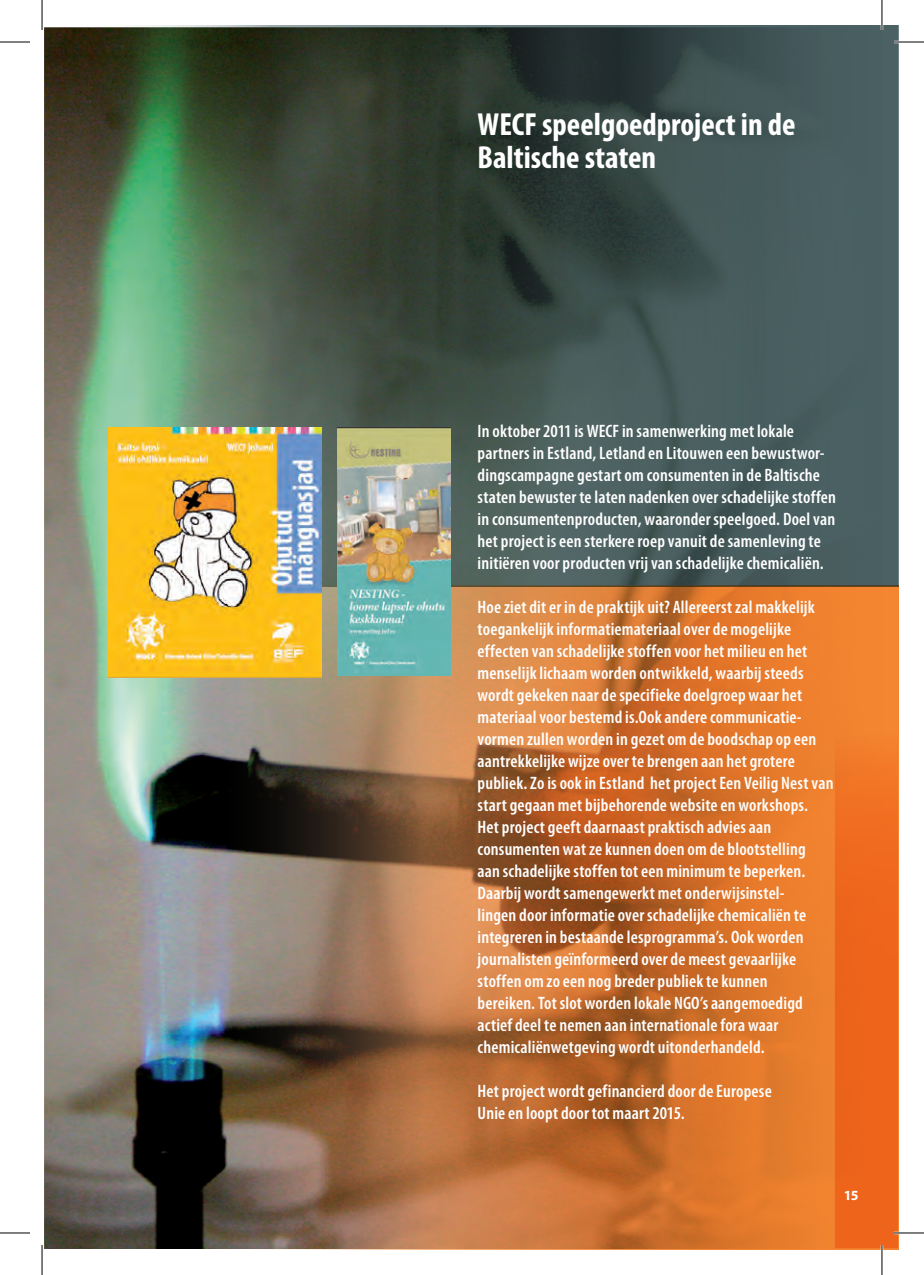
<style>
.page{position:relative;width:924px;height:1275px;background:#fff}
.page>*{position:absolute;margin:0;border:0;box-sizing:border-box;transform-origin:0 0}
.Titel_Region_Sach_Ur{font:700 condensed 32px/32px "Myriad Pro";color:#fff}
.Kasten_Text_Uranabba{font:600 condensed 18px/22px "Myriad Pro";letter-spacing:.01em;color:#fff}
.Fließtext{font:700 14px "Myriad Pro";color:#fff}
</style>
<div class="page">
<svg style="left:44px;top:586px;width:101px;height:663px;background:#8c8b81"></svg>
<img style="left:145px;top:677px;width:51px;height:572px">
<img style="left:196px;top:586px;width:702px;height:664px">
<svg style="left:44px;top:25px;width:854px;height:561px;background:#45594f"></svg>
<img style="left:337px;top:428px;width:113px;height:247px">
<img style="left:108px;top:428px;width:213px;height:249px">
<hr style="left:893px;top:41px;width:30px;height:2px;background:#fff">
<hr style="left:893px;top:1231px;width:30px;height:3px;background:#fff">
<hr style="left:880px;top:0;width:2px;height:30px;background:#fff">
<hr style="left:880px;top:1245px;width:2px;height:30px;background:#fff">
<hr style="left:0;top:42px;width:30px;height:1px;background:#000">
<hr style="left:893px;top:42px;width:30px;height:1px;background:#000">
<hr style="left:0;top:1232px;width:30px;height:1px;background:#000">
<hr style="left:893px;top:1232px;width:30px;height:1px;background:#000">
<hr style="left:42px;top:0;width:1px;height:30px;background:#000">
<hr style="left:42px;top:1245px;width:1px;height:30px;background:#000">
<hr style="left:881px;top:0;width:1px;height:30px;background:#000">
<hr style="left:881px;top:1245px;width:1px;height:30px;background:#000">
<p class="Titel_Region_Sach_Ur" style="left:477px;top:108px;width:319px">WECF speelgoedproject in de<br>Baltische staten</p>
<p class="Kasten_Text_Uranabba" style="left:477px;top:419px;width:360px">In oktober 2011 is WECF in samenwerking met lokale partners in Estland, Letland en Litouwen een bewustwor&shy;dingscampagne gestart om consumenten in de Baltische staten bewuster te laten nadenken over schadelijke stoffen in consumentenproducten, waaronder speelgoed. Doel van het project is een sterkere roep vanuit de samenleving te initiëren voor producten vrij van schadelijke chemicaliën.</p>
<p class="Kasten_Text_Uranabba" style="left:477px;top:595px;width:357px">Hoe ziet dit er in de praktijk uit? Allereerst zal makkelijk toegankelijk informatiemateriaal over de mogelijke effecten van schadelijke stoffen voor het milieu en het menselijk lichaam worden ontwikkeld, waarbij steeds wordt gekeken naar de specifieke doelgroep waar het materiaal voor bestemd is.Ook andere communicatie&shy;vormen zullen worden in gezet om de boodschap op een aantrekkelijke wijze over te brengen aan het grotere publiek. Zo is ook in Estland het project Een Veilig Nest van start gegaan met bijbehorende website en workshops.</p>
<p class="Kasten_Text_Uranabba" style="left:477px;top:815px;width:330px">Het project geeft daarnaast praktisch advies aan consumenten wat ze kunnen doen om de blootstelling aan schadelijke stoffen tot een minimum te beperken.<br>Daarbij wordt samengewerkt met onderwijsinstel&shy;lingen door informatie over schadelijke chemicaliën te integreren in bestaande lesprogramma’s. Ook worden journalisten geïnformeerd over de meest gevaarlijke stoffen om zo een nog breder publiek te kunnen bereiken. Tot slot worden lokale NGO’s aangemoedigd actief deel te nemen aan internationale fora waar chemicaliënwetgeving wordt uitonderhandeld.</p>
<p class="Kasten_Text_Uranabba" style="left:477px;top:1079px;width:295px">Het project wordt gefinancierd door de Europese</p>
<p class="Kasten_Text_Uranabba" style="left:477px;top:1101px;width:208px">Unie en loopt door tot maart 2015.</p>
<p class="Fließtext" style="left:843px;top:1186px;width:16px">15</p>
</div>
